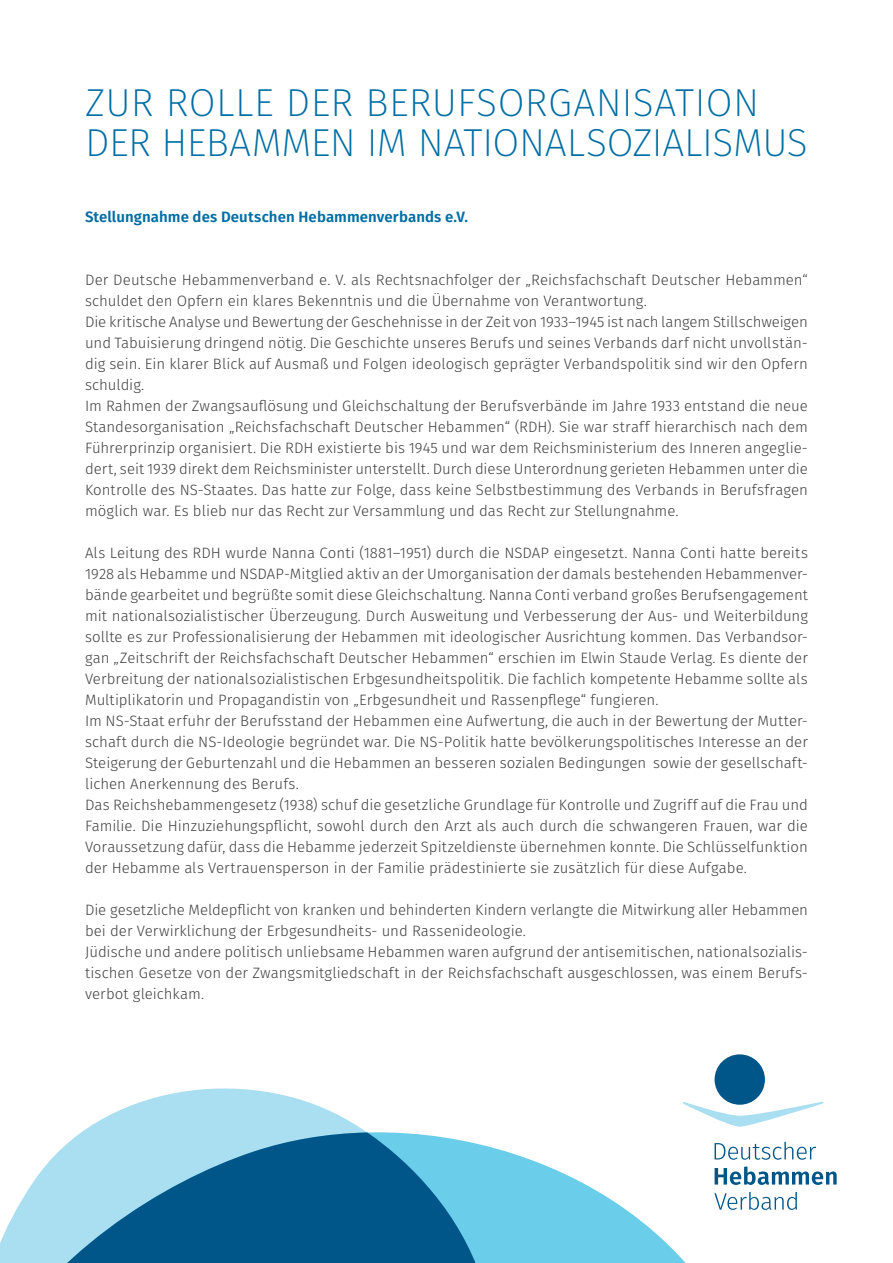
<style>
.page{position:relative;width:893px;height:1263px;background:#fff}
.page>*{position:absolute;margin:0;border:0;box-sizing:border-box;transform-origin:0 0}
.t1{font:200 39px/40.5px "Fira Sans";color:#006ea4}
.t2{font:300 15px/21px "Fira Sans";color:#414042}
.t3{font:600 15px "Fira Sans";letter-spacing:.005em;color:#006ea4}
</style>
<div class="page">
<svg style="left:735px;top:1192px;width:62px;height:18px"></svg>
<svg style="left:735px;top:1166px;width:102px;height:19px"></svg>
<svg style="left:735px;top:1142px;width:81px;height:18px"></svg>
<svg style="left:735px;top:1101px;width:88px;height:26px"></svg>
<div style="left:715px;top:1054px;width:50px;height:51px;background:#005689;border-radius:50%"></div>
<svg style="left:171px;top:1088px;width:107px;height:6px"></svg>
<svg style="left:82px;top:1094px;width:653px;height:169px"></svg>
<svg style="left:0;top:1132px;width:556px;height:131px;background:#539dbf"></svg>
<h1 class="t1" style="left:85px;top:82px;width:724px">ZUR ROLLE DER BERUFSORGANISATION<br>DER HEBAMMEN IM NATIONALSOZIALISMUS</h1>
<p class="t3" style="left:85px;top:204px;width:385px">Stellungnahme des Deutschen Hebammenverbands e.V.</p>
<p class="t2" style="left:85px;top:269px;width:724px">Der Deutsche Hebammenverband e. V. als Rechtsnachfolger der „Reichsfachschaft Deutscher Hebammen“ schuldet den Opfern ein klares Bekenntnis und die Übernahme von Verantwortung.<br>Die kritische Analyse und Bewertung der Geschehnisse in der Zeit von 1933–1945 ist nach langem Stillschweigen und Tabuisierung dringend nötig. Die Geschichte unseres Berufs und seines Verbands darf nicht unvollstän&shy;dig sein. Ein klarer Blick auf Ausmaß und Folgen ideologisch geprägter Verbandspolitik sind wir den Opfern schuldig.<br>Im Rahmen der Zwangsauflösung und Gleichschaltung der Berufsverbände im Jahre 1933 entstand die neue Standesorganisation „Reichsfachschaft Deutscher Hebammen“ (RDH). Sie war straff hierarchisch nach dem Führerprinzip organisiert. Die RDH existierte bis 1945 und war dem Reichsministerium des Inneren angeglie&shy;dert, seit 1939 direkt dem Reichsminister unterstellt. Durch diese Unterordnung gerieten Hebammen unter die Kontrolle des NS-Staates. Das hatte zur Folge, dass keine Selbstbestimmung des Verbands in Berufsfragen möglich war. Es blieb nur das Recht zur Versammlung und das Recht zur Stellungnahme.</p>
<p class="t2" style="left:85px;top:542px;width:724px">Als Leitung des RDH wurde Nanna Conti (1881–1951) durch die NSDAP eingesetzt. Nanna Conti hatte bereits 1928 als Hebamme und NSDAP-Mitglied aktiv an der Umorganisation der damals bestehenden Hebammenver&shy;bände gearbeitet und begrüßte somit diese Gleichschaltung. Nanna Conti verband großes Berufsengagement mit nationalsozialistischer Überzeugung. Durch Ausweitung und Verbesserung der Aus- und Weiterbildung sollte es zur Professionalisierung der Hebammen mit ideologischer Ausrichtung kommen. Das Verbandsor&shy;gan „Zeitschrift der Reichsfachschaft Deutscher Hebammen“ erschien im Elwin Staude Verlag. Es diente der Verbreitung der nationalsozialistischen Erbgesundheitspolitik. Die fachlich kompetente Hebamme sollte als Multiplikatorin und Propagandistin von „Erbgesundheit und Rassenpflege“ fungieren.<br>Im NS-Staat erfuhr der Berufsstand der Hebammen eine Aufwertung, die auch in der Bewertung der Mutter&shy;schaft durch die NS-Ideologie begründet war. Die NS-Politik hatte bevölkerungspolitisches Interesse an der Steigerung der Geburtenzahl und die Hebammen an besseren sozialen Bedingungen sowie der gesellschaft&shy;lichen Anerkennung des Berufs.<br>Das Reichshebammengesetz (1938) schuf die gesetzliche Grundlage für Kontrolle und Zugriff auf die Frau und Familie. Die Hinzuziehungspflicht, sowohl durch den Arzt als auch durch die schwangeren Frauen, war die Voraussetzung dafür, dass die Hebamme jederzeit Spitzeldienste übernehmen konnte. Die Schlüsselfunktion der Hebamme als Vertrauensperson in der Familie prädestinierte sie zusätzlich für diese Aufgabe.</p>
<p class="t2" style="left:85px;top:899px;width:724px">Die gesetzliche Meldepflicht von kranken und behinderten Kindern verlangte die Mitwirkung aller Hebammen bei der Verwirklichung der Erbgesundheits- und Rassenideologie.<br>Jüdische und andere politisch unliebsame Hebammen waren aufgrund der antisemitischen, nationalsozialis&shy;tischen Gesetze von der Zwangsmitgliedschaft in der Reichsfachschaft ausgeschlossen, was einem Berufs&shy;verbot gleichkam.</p>
</div>
